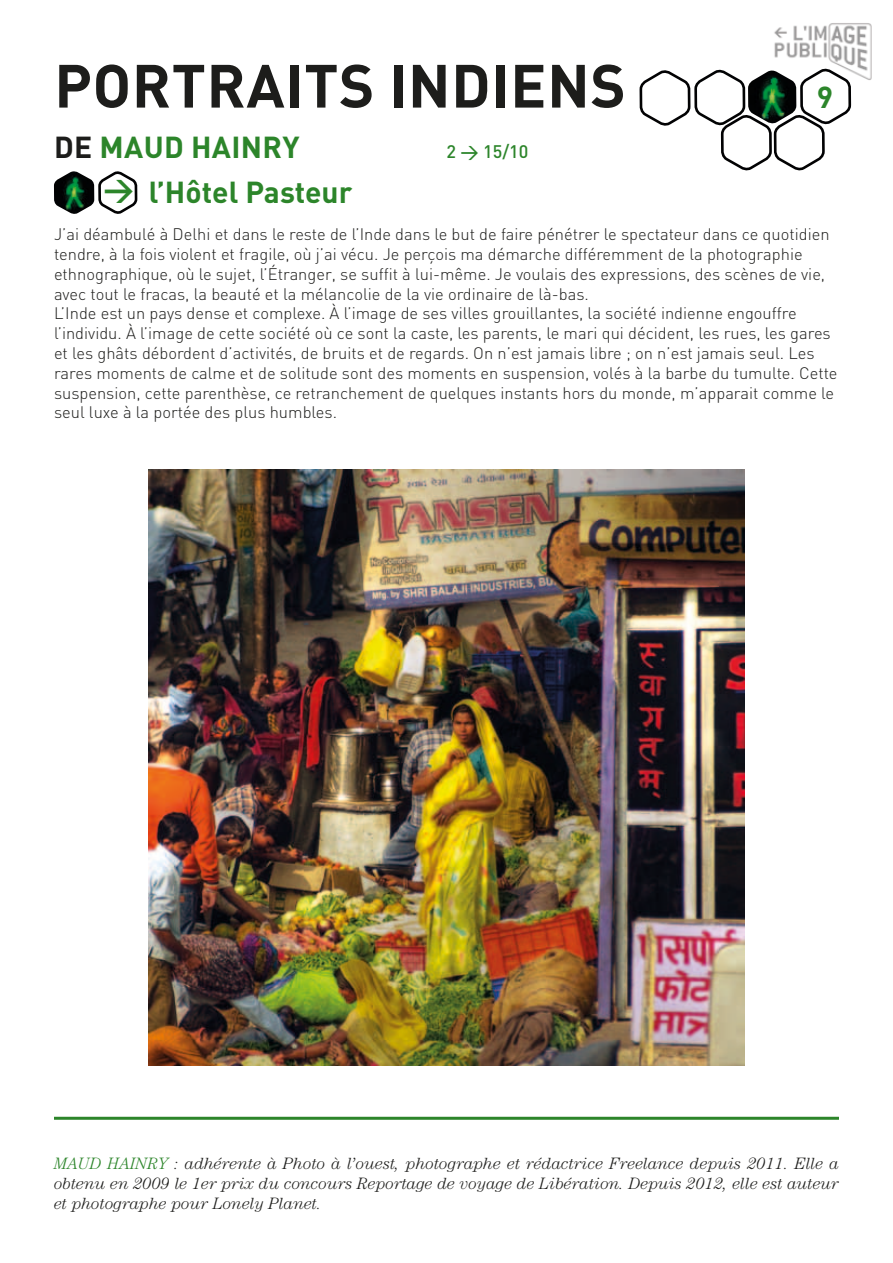
<style>
.page{position:relative;width:893px;height:1263px;background:#fff}
.page>*{position:absolute;margin:0;border:0;box-sizing:border-box;transform-origin:0 0}
.t1{font:700 60px "DIN Pro";letter-spacing:.01em;color:#1d1d1b}
.t2{font:700 30px "DIN";color:#2c852a}
.t3{font:700 30px "DIN Pro";letter-spacing:.01em;color:#2c852a}
.t4{font:500 18px "DIN";color:#2c852a}
.t5{font:300 16.5px/19.8px "DIN";color:#1d1d1b}
.t6{font:italic 300 16.5px/19.8px "Century Std";color:#1d1d1b;text-align:justify}
.s1{color:#1d1d1b}
.s2{color:#2c852a}
</style>
<div class="page">
<img style="left:852px;top:23px;width:20px;height:57px">
<svg style="left:638px;top:23px;width:214px;height:693px"></svg>
<svg style="left:98px;top:171px;width:40px;height:43px"></svg>
<img style="left:54px;top:171px;width:40px;height:43px">
<img style="left:149px;top:470px;width:595px;height:595px">
<hr style="left:54px;top:1117px;width:785px;height:3px;background:#2c852a">
<h1 class="t1" style="left:54px;top:45px;width:573px">PORTRAITS INDIENS</h1>
<h2 class="t3" style="left:54px;top:127px;width:247px"><span class="s1">DE</span> MAUD HAINRY</h2>
<p class="t4" style="left:446px;top:140px;width:83px">2 &gt; 15/10</p>
<h2 class="t2" style="left:103px;top:170px;width:32px">&gt;</h2>
<h2 class="t2" style="left:149px;top:173px;width:205px">l’Hôtel Pasteur</h2>
<h2 class="t3" style="left:817px;top:77px;width:18px">9</h2>
<p class="t5" style="left:54px;top:224px;width:785px">J’ai déambulé à Delhi et dans le reste de l’Inde dans le but de faire pénétrer le spectateur dans ce quotidien tendre, à la fois violent et fragile, où j’ai vécu. Je perçois ma démarche différemment de la photographie ethnographique, où le sujet, l’Étranger, se suffit à lui-même. Je voulais des expressions, des scènes de vie, avec tout le fracas, la beauté et la mélancolie de la vie ordinaire de là-bas.<br>L’Inde est un pays dense et complexe. À l’image de ses villes grouillantes, la société indienne engouffre l’individu. À l’image de cette société où ce sont la caste, les parents, le mari qui décident, les rues, les gares et les ghâts débordent d’activités, de bruits et de regards. On n’est jamais libre ; on n’est jamais seul. Les rares moments de calme et de solitude sont des moments en suspension, volés à la barbe du tumulte. Cette suspension, cette parenthèse, ce retranchement de quelques instants hors du monde, m’apparait comme le seul luxe à la portée des plus humbles.</p>
<p class="t6" style="left:54px;top:1154px;width:787px"><span class="s2">Maud Hainry</span> : adhérente à Photo à l’ouest, photographe et rédactrice Freelance depuis 2011. Elle a obtenu en 2009 le 1er prix du concours Reportage de voyage de Libération. Depuis 2012, elle est auteur et photographe pour Lonely Planet.</p>
</div>
